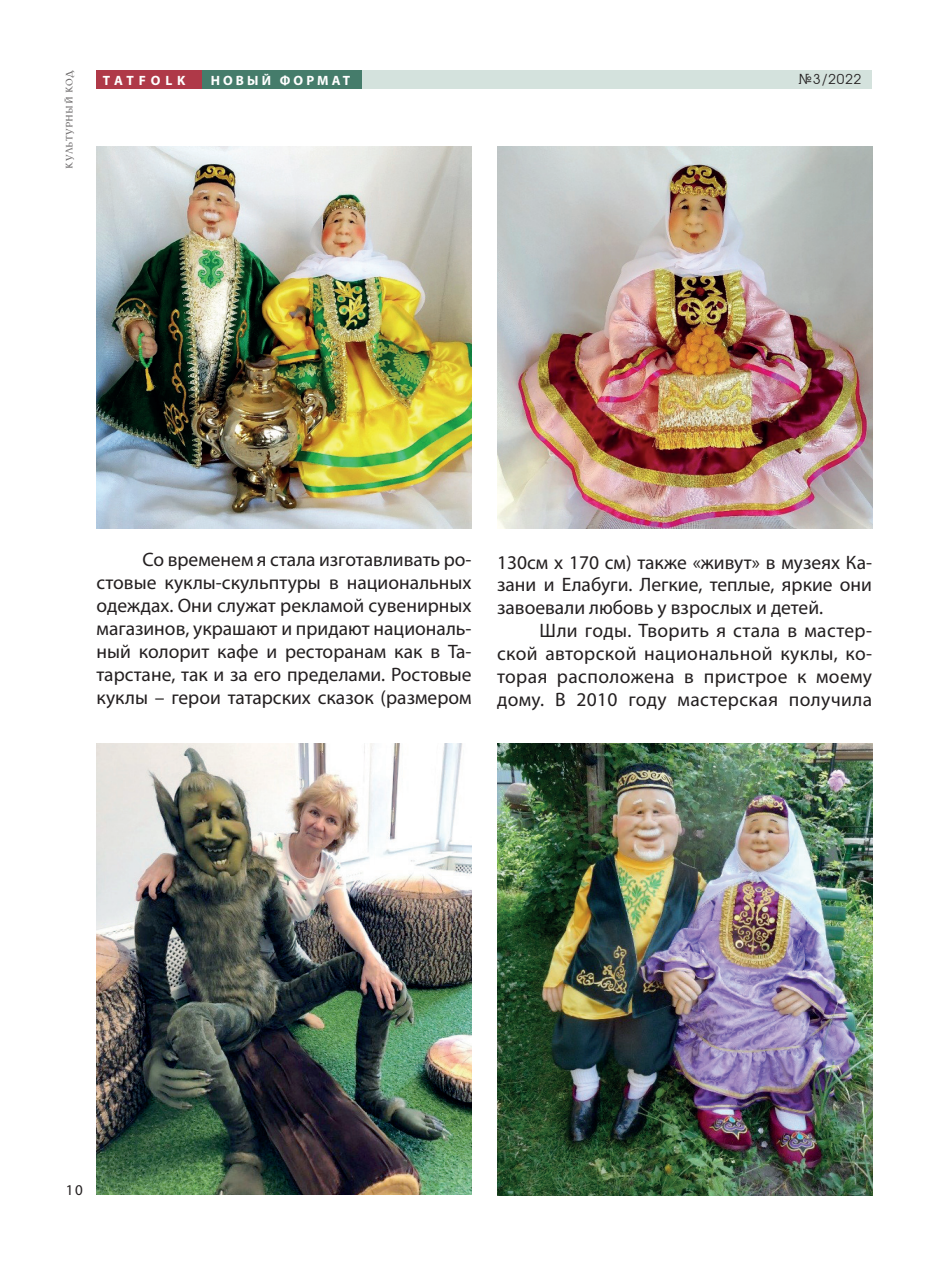
<style>
.page{position:relative;width:936px;height:1263px;background:#fff}
.page>*{position:absolute;margin:0;border:0;box-sizing:border-box;transform-origin:0 0}
.t1{font:19.5px/23px "TT Myriad Pro";color:#231f20;text-align:justify}
.t2{font:15px "TT Myriad Pro";color:#231f20}
.t3{font:700 13.5px "TT Myriad Pro";letter-spacing:.23em;color:#fff}
.t4{font:700 13.5px "TT Myriad Pro";letter-spacing:.36em;color:#fff}
.t5{font:13.5px "Gothic Eurasian";color:#231f20}
.t6{font:9px "TT Lidia";letter-spacing:.03em;color:#231f20}
</style>
<div class="page">
<div style="left:196px;top:70px;width:643px;height:19px;background:#457c6b"></div>
<div style="left:97px;top:70px;width:105px;height:19px;background:#af3948"></div>
<div style="left:362px;top:70px;width:510px;height:19px;background:#d4e2dd"></div>
<img style="left:97px;top:147px;width:374px;height:382px">
<img style="left:97px;top:744px;width:374px;height:451px">
<img style="left:497px;top:744px;width:375px;height:451px">
<img style="left:497px;top:147px;width:375px;height:382px">
<p class="t6" style="left:65px;top:169px;width:100px;rotate:-90deg">КУЛЬТУРНЫЙ КОД</p>
<p class="t4" style="left:103px;top:71px;width:84px">TATFOLK</p>
<p class="t3" style="left:211px;top:71px;width:141px">НОВЫЙ ФОРМАТ</p>
<p class="t5" style="left:798px;top:71px;width:64px">№3/2022</p>
<p class="t1" style="left:97px;top:548px;width:376px;text-indent:46px">Со временем я стала изготавливать ро&shy;стовые куклы-скульптуры в национальных одеждах. Они служат рекламой сувенирных магазинов, украшают и придают националь&shy;ный колорит кафе и ресторанам как в Та&shy;тарстане, так и за его пределами. Ростовые куклы – герои татарских сказок (размером</p>
<p class="t1" style="left:497px;top:550px;width:376px">130см х 170 см) также «живут» в музеях Ка&shy;зани и Елабуги. Легкие, теплые, яркие они завоевали любовь у взрослых и детей.</p>
<p class="t1" style="left:497px;top:619px;width:376px;text-indent:43px">Шли годы. Творить я стала в мастер&shy;ской авторской национальной куклы, ко&shy;торая расположена в пристрое к моему дому. В 2010 году мастерская получила</p>
<p class="t2" style="left:66px;top:1181px;width:18px">10</p>
</div>
